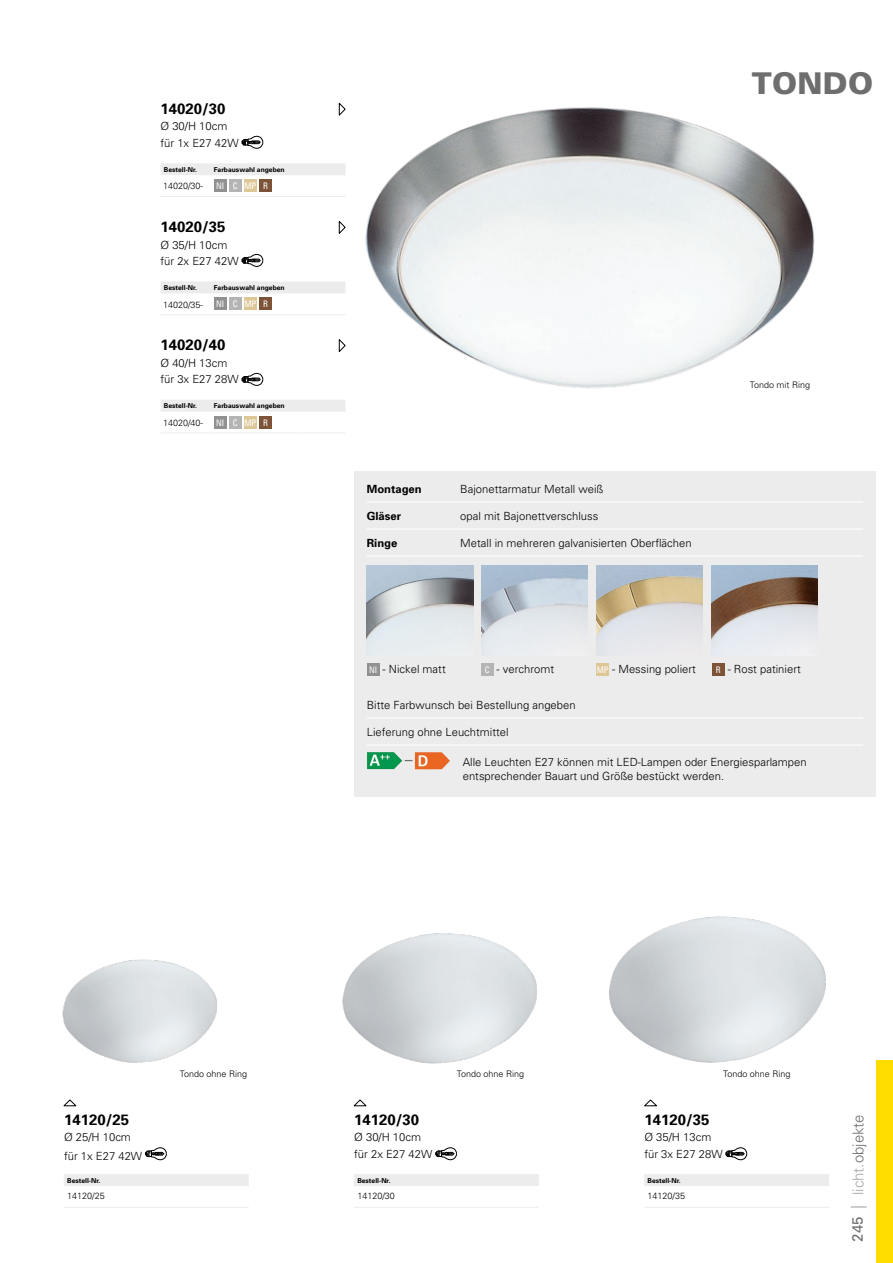
<style>
.page{position:relative;width:893px;height:1263px;background:#fff}
.page>*{position:absolute;margin:0;border:0;box-sizing:border-box;transform-origin:0 0}
.t1{font:900 30px "Univers";letter-spacing:.01em;color:#6e6e6e}
.t2{font:700 15px "Univers";color:#000}
.t3{font:300 15px "Univers";color:#6e6e6e}
.t4{font:15px "Univers";color:#6e6e6e}
.t5{font:300 11.25px/16.5px "Univers";color:#000}
.t6{font:700 11.25px "Univers";color:#000}
.t7{font:300 9px "Univers";color:#000}
.t8{font:condensed 9px "Univers";letter-spacing:-.01em;color:#fff;scale:.96 1}
.t9{font:700 6.75px "Univers";color:#000}
.s1{font-weight:400;font-stretch:condensed;font-size:9px;color:#fff}
.s2{color:#a7a7a8}
</style>
<div class="page">
<svg style="left:851px;top:1206px;width:16px;height:1px"></svg>
<div style="left:876px;top:1060px;width:17px;height:203px;background:#fd0"></div>
<div style="left:354px;top:472px;width:522px;height:325px;background:#ececec"></div>
<hr style="left:367px;top:501px;width:496px;height:2px;background:#fff">
<hr style="left:367px;top:528px;width:496px;height:2px;background:#fff">
<hr style="left:367px;top:555px;width:496px;height:2px;background:#fff">
<hr style="left:367px;top:717px;width:496px;height:2px;background:#fff">
<hr style="left:367px;top:744px;width:496px;height:2px;background:#fff">
<div style="left:367px;top:663px;width:12px;height:13px;background:#919191"></div>
<div style="left:481px;top:663px;width:12px;height:12px;background:#b4b4b4"></div>
<div style="left:596px;top:663px;width:13px;height:13px;background:#ddc796"></div>
<div style="left:712px;top:663px;width:12px;height:13px;background:#7c5336"></div>
<img style="left:367px;top:752px;width:83px;height:18px">
<img style="left:596px;top:566px;width:107px;height:90px">
<img style="left:711px;top:566px;width:106px;height:86px">
<img style="left:482px;top:566px;width:106px;height:85px">
<img style="left:367px;top:566px;width:106px;height:88px">
<svg style="left:725px;top:1147px;width:22px;height:13px"></svg>
<svg style="left:435px;top:1147px;width:22px;height:13px"></svg>
<svg style="left:145px;top:1147px;width:22px;height:13px"></svg>
<div style="left:644px;top:1174px;width:185px;height:12px;background:#ececec"></div>
<hr style="left:644px;top:1207px;width:134px;height:1px;background:#ececec">
<hr style="left:778px;top:1207px;width:51px;height:1px;background:#ececec">
<div style="left:354px;top:1174px;width:185px;height:12px;background:#ececec"></div>
<hr style="left:354px;top:1207px;width:134px;height:1px;background:#ececec">
<hr style="left:488px;top:1207px;width:51px;height:1px;background:#ececec">
<div style="left:64px;top:1174px;width:185px;height:12px;background:#ececec"></div>
<hr style="left:64px;top:1207px;width:134px;height:1px;background:#ececec">
<hr style="left:198px;top:1207px;width:51px;height:1px;background:#ececec">
<svg style="left:339px;top:102px;width:6px;height:14px"></svg>
<svg style="left:339px;top:221px;width:6px;height:13px"></svg>
<svg style="left:339px;top:339px;width:6px;height:13px"></svg>
<img style="left:345px;top:107px;width:470px;height:282px">
<div style="left:161px;top:282px;width:184px;height:11px;background:#ececec"></div>
<hr style="left:161px;top:314px;width:53px;height:1px;background:#ececec">
<hr style="left:214px;top:314px;width:83px;height:1px;background:#ececec">
<hr style="left:297px;top:314px;width:48px;height:1px;background:#ececec">
<div style="left:214px;top:297px;width:13px;height:13px;background:#919191"></div>
<div style="left:229px;top:297px;width:13px;height:13px;background:#b4b4b4"></div>
<div style="left:244px;top:297px;width:13px;height:13px;background:#ddc796"></div>
<div style="left:259px;top:297px;width:13px;height:13px;background:#7c5336"></div>
<svg style="left:242px;top:254px;width:21px;height:13px"></svg>
<div style="left:161px;top:400px;width:184px;height:12px;background:#ececec"></div>
<hr style="left:161px;top:432px;width:53px;height:1px;background:#ececec">
<hr style="left:214px;top:432px;width:83px;height:1px;background:#ececec">
<hr style="left:297px;top:432px;width:48px;height:1px;background:#ececec">
<div style="left:214px;top:416px;width:13px;height:12px;background:#919191"></div>
<div style="left:229px;top:416px;width:13px;height:12px;background:#b4b4b4"></div>
<div style="left:244px;top:416px;width:13px;height:12px;background:#ddc796"></div>
<div style="left:259px;top:416px;width:13px;height:12px;background:#7c5336"></div>
<svg style="left:242px;top:373px;width:21px;height:13px"></svg>
<div style="left:161px;top:163px;width:184px;height:12px;background:#ececec"></div>
<hr style="left:161px;top:196px;width:53px;height:1px;background:#ececec">
<hr style="left:214px;top:196px;width:83px;height:1px;background:#ececec">
<hr style="left:297px;top:196px;width:48px;height:1px;background:#ececec">
<div style="left:214px;top:179px;width:13px;height:13px;background:#919191"></div>
<div style="left:229px;top:179px;width:13px;height:13px;background:#b4b4b4"></div>
<div style="left:244px;top:179px;width:13px;height:13px;background:#ddc796"></div>
<div style="left:259px;top:179px;width:13px;height:13px;background:#7c5336"></div>
<svg style="left:242px;top:136px;width:21px;height:13px"></svg>
<img style="left:609px;top:916px;width:217px;height:147px">
<img style="left:342px;top:933px;width:195px;height:131px">
<img style="left:62px;top:959px;width:155px;height:104px">
<svg style="left:63px;top:1099px;width:14px;height:7px"></svg>
<svg style="left:353px;top:1099px;width:14px;height:7px"></svg>
<svg style="left:644px;top:1099px;width:13px;height:7px"></svg>
<h2 class="t2" style="left:161px;top:100px;width:67px">14020/30</h2>
<p class="t5" style="left:161px;top:118px;width:80px">Ø 30/H 10cm für 1x E27 42W</p>
<p class="t9" style="left:164px;top:165px;width:35px">Bestell-Nr.</p>
<p class="t9" style="left:214px;top:165px;width:72px">Farbauswahl angeben</p>
<p class="t7" style="left:163px;top:181px;width:41px">14020/30-</p>
<p class="t8" style="left:216px;top:180px;width:55px">NI C MP R</p>
<h2 class="t2" style="left:161px;top:218px;width:67px">14020/35</h2>
<p class="t5" style="left:161px;top:236px;width:80px">Ø 35/H 10cm für 2x E27 42W</p>
<p class="t9" style="left:164px;top:283px;width:35px">Bestell-Nr.</p>
<p class="t9" style="left:214px;top:283px;width:72px">Farbauswahl angeben</p>
<p class="t7" style="left:163px;top:299px;width:41px">14020/35-</p>
<p class="t8" style="left:216px;top:298px;width:55px">NI C MP R</p>
<h2 class="t2" style="left:161px;top:336px;width:67px">14020/40</h2>
<p class="t5" style="left:161px;top:355px;width:80px">Ø 40/H 13cm für 3x E27 28W</p>
<p class="t9" style="left:164px;top:402px;width:35px">Bestell-Nr.</p>
<p class="t9" style="left:214px;top:402px;width:72px">Farbauswahl angeben</p>
<p class="t7" style="left:163px;top:417px;width:41px">14020/40-</p>
<p class="t8" style="left:216px;top:417px;width:55px">NI C MP R</p>
<h1 class="t1" style="left:752px;top:65px;width:123px">TONDO</h1>
<p class="t6" style="left:367px;top:483px;width:57px">Montagen</p>
<p class="t5" style="left:460px;top:481px;width:145px">Bajonettarmatur Metall weiß</p>
<p class="t6" style="left:367px;top:510px;width:36px">Gläser</p>
<p class="t5" style="left:460px;top:508px;width:140px">opal mit Bajonettverschluss</p>
<p class="t6" style="left:367px;top:537px;width:32px">Ringe</p>
<p class="t5" style="left:460px;top:535px;width:233px">Metall in mehreren galvanisierten Oberflächen</p>
<p class="t7" style="left:750px;top:379px;width:62px">Tondo mit Ring</p>
<p class="t5" style="left:369px;top:660px;width:78px"><span class="s1">NI</span> - Nickel matt</p>
<p class="t5" style="left:485px;top:660px;width:71px"><span class="s1">C</span> - verchromt</p>
<p class="t5" style="left:597px;top:660px;width:101px"><span class="s1">MP</span> - Messing poliert</p>
<p class="t5" style="left:716px;top:660px;width:87px"><span class="s1">R</span> - Rost patiniert</p>
<p class="t5" style="left:367px;top:697px;width:210px">Bitte Farbwunsch bei Bestellung angeben</p>
<p class="t5" style="left:367px;top:724px;width:143px">Lieferung ohne Leuchtmittel</p>
<p class="t5" style="left:463px;top:755px;width:345px;line-height:13.5px">Alle Leuchten E27 können mit LED-Lampen oder Energiesparlampen entsprechender Bauart und Größe bestückt werden.</p>
<h2 class="t2" style="left:64px;top:1110px;width:67px">14120/25</h2>
<p class="t5" style="left:64px;top:1128px;width:80px;line-height:18.8px">Ø 25/H 10cm für 1x E27 42W</p>
<p class="t9" style="left:67px;top:1176px;width:35px">Bestell-Nr.</p>
<p class="t7" style="left:67px;top:1190px;width:39px">14120/25</p>
<p class="t7" style="left:180px;top:1069px;width:69px">Tondo ohne Ring</p>
<p class="t7" style="left:457px;top:1069px;width:69px">Tondo ohne Ring</p>
<p class="t7" style="left:723px;top:1069px;width:69px">Tondo ohne Ring</p>
<h2 class="t2" style="left:354px;top:1110px;width:67px">14120/30</h2>
<p class="t5" style="left:354px;top:1129px;width:80px">Ø 30/H 10cm für 2x E27 42W</p>
<p class="t9" style="left:357px;top:1176px;width:35px">Bestell-Nr.</p>
<p class="t7" style="left:357px;top:1190px;width:39px">14120/30</p>
<h2 class="t2" style="left:644px;top:1110px;width:67px">14120/35</h2>
<p class="t5" style="left:644px;top:1129px;width:80px">Ø 35/H 13cm für 3x E27 28W</p>
<p class="t9" style="left:648px;top:1176px;width:35px">Bestell-Nr.</p>
<p class="t7" style="left:648px;top:1190px;width:39px">14120/35</p>
<h2 class="t3" style="left:849px;top:1195px;width:82px;rotate:-90deg"><span class="s2">licht.</span>objekte</h2>
<h2 class="t4" style="left:849px;top:1241px;width:27px;rotate:-90deg">245</h2>
</div>
